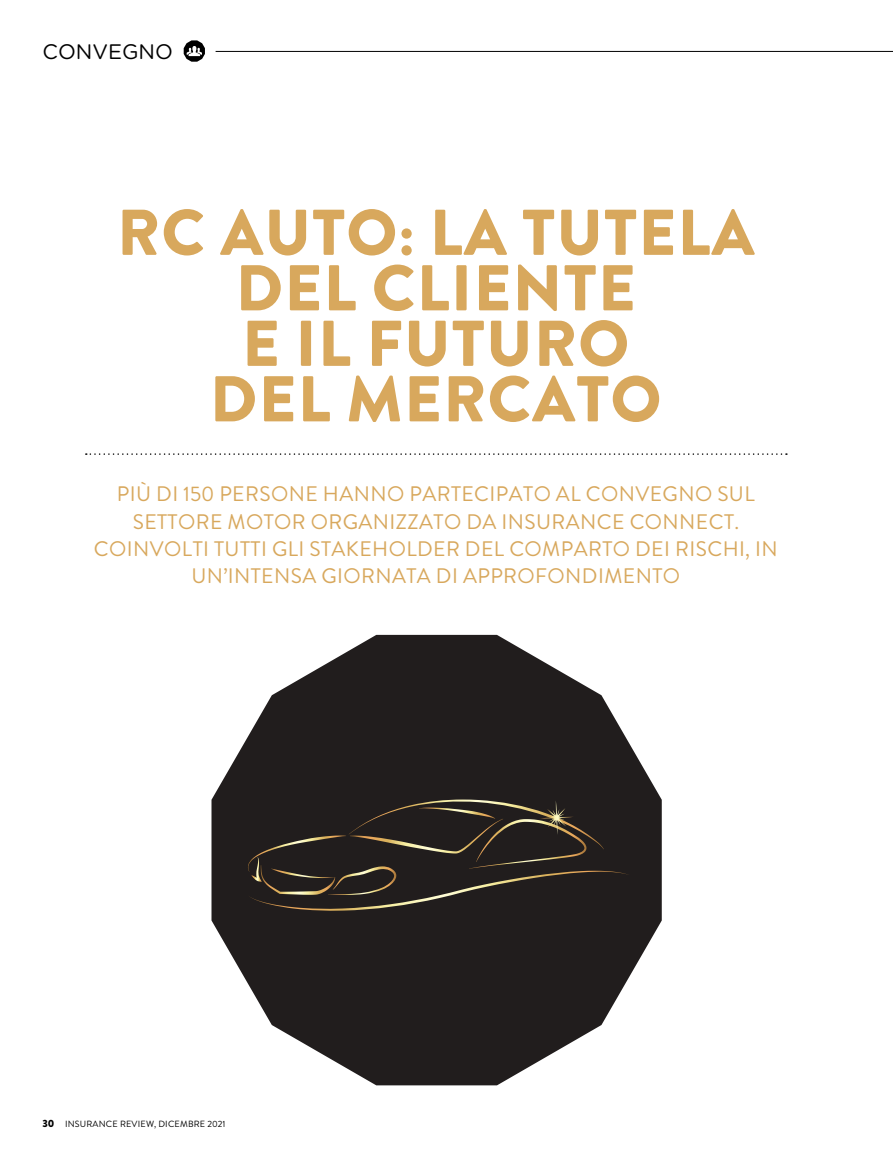
<style>
.page{position:relative;width:893px;height:1170px;background:#fff}
.page>*{position:absolute;margin:0;border:0;box-sizing:border-box;transform-origin:0 0}
.t1{font:900 64.5px/55.5px "Brandon Grotesque";letter-spacing:.02em;color:#d8a85d;text-align:center}
.t2{font:21px/27px "Brandon Grotesque";letter-spacing:.02em;color:#d8a85d;text-align:center}
.t3{font:21px "Gotham Rounded";color:#000}
.t4{font:9px "Brandon Grotesque";letter-spacing:.02em;color:#000}
.s1{font-weight:900;font-size:10.5px}
</style>
<div class="page">
<svg style="left:184px;top:40px;width:21px;height:22px"></svg>
<svg style="left:86px;top:453px;width:701px;height:2px"></svg>
<svg style="left:211px;top:634px;width:451px;height:451px;fill:#211d1d"></svg>
<svg style="left:248px;top:799px;width:382px;height:111px;background:#2f2924"></svg>
<hr style="left:892px;top:0;width:1px;height:1169px;background:#d8a85d">
<hr style="left:216px;top:51px;width:677px;height:1px;background:#000">
<p class="t3" style="left:43px;top:37px;width:132px">CONVEGNO</p>
<h1 class="t1" style="left:117px;top:206px;width:639px">RC AUTO: LA TUTELA<br>DEL CLIENTE<br>E IL FUTURO<br>DEL MERCATO</h1>
<p class="t2" style="left:94px;top:481px;width:685px">PIÙ DI 150 PERSONE HANNO PARTECIPATO AL CONVEGNO SUL SETTORE MOTOR ORGANIZZATO DA INSURANCE CONNECT.<br>COINVOLTI TUTTI GLI STAKEHOLDER DEL COMPARTO DEI RISCHI, IN UN’INTENSA GIORNATA DI APPROFONDIMENTO</p>
<p class="t4" style="left:43px;top:1117px;width:184px"><span class="s1">30</span> INSURANCE REVIEW, DICEMBRE 2021</p>
</div>
